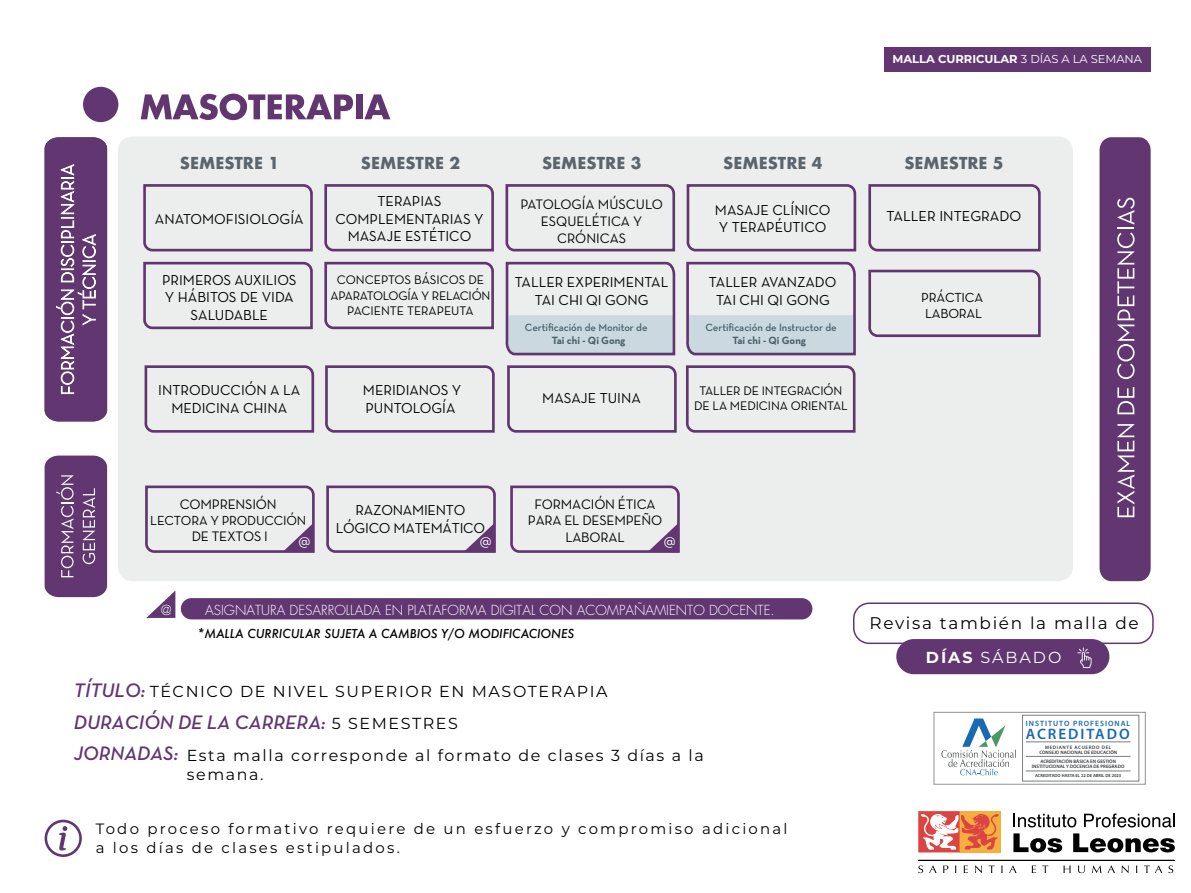
<style>
.page{position:relative;width:1191px;height:893px;background:#fff}
.page>*{position:absolute;margin:0;border:0;box-sizing:border-box;transform-origin:0 0}
.t1{font:19.95px/31.8px "Neutra Text Demi Italic Alt";color:#613671}
.t2{font:16.8px "Montserrat";letter-spacing:.1em;color:#000001}
.t3{font:700 16.05px "Futura";color:#5b656c}
.t4{font:15.9px "Montserrat";letter-spacing:.1em;color:#000001}
.t5{font:15.9px "Montserrat";letter-spacing:.12em;color:#fff}
.t6{font:600 15.15px "Myriad Pro";letter-spacing:.13em;color:#1868b2}
.t7{font:15px/18.6px "Montserrat";letter-spacing:.15em;color:#000001}
.t8{font:14.7px/17.5px "Neutra Text";color:#000001;text-align:center}
.t9{font:13.95px/16.8px "Neutra Text";letter-spacing:-.015em;color:#000001;text-align:center}
.t10{font:300 13.5px "Futura";color:#fff}
.t11{font:13.5px "Neutra Text";color:#fff}
.t12{font:13.35px/16px "Neutra Text";letter-spacing:-.015em;color:#000001}
.t13{font:12.75px/15.1px "Neutra Text";letter-spacing:-.01em;color:#000001;text-align:center}
.t14{font:italic 500 12px "Futura";color:#000001}
.t15{font:700 11.4px "Montserrat";color:#fff}
.t16{font:600 10.65px "Neutra Text";color:#48606c}
.t17{font:700 10.65px "Neutra Text";color:#48606c}
.t18{font:600 7.65px "Myriad Pro";letter-spacing:.13em;color:#1868b2}
.t19{font:600 4.95px/5.2px "Myriad Pro";color:#333739;text-align:center}
.t20{font:600 4.5px "Myriad Pro";color:#333739}
.s1{font-weight:400}
.s2{font-weight:700}
</style>
<div class="page">
<div style="left:83px;top:87px;width:35px;height:35px;background:#613671;border-radius:50%"></div>
<svg style="left:141px;top:94px;width:212px;height:26px"></svg>
<div style="left:356px;top:94px;width:6px;height:25px;background:#613671"></div>
<svg style="left:364px;top:94px;width:26px;height:25px"></svg>
<div style="left:118px;top:136px;width:955px;height:445px;background:#eceded;border-radius:15px"></div>
<svg style="left:324px;top:261px;width:170px;height:69px"></svg>
<svg style="left:143px;top:261px;width:170px;height:69px"></svg>
<svg style="left:686px;top:184px;width:171px;height:68px"></svg>
<svg style="left:505px;top:184px;width:171px;height:68px"></svg>
<svg style="left:324px;top:184px;width:170px;height:68px"></svg>
<svg style="left:143px;top:184px;width:170px;height:68px"></svg>
<svg style="left:144px;top:365px;width:171px;height:68px"></svg>
<svg style="left:505px;top:261px;width:172px;height:172px"></svg>
<svg style="left:325px;top:365px;width:170px;height:68px"></svg>
<svg style="left:685px;top:261px;width:171px;height:172px"></svg>
<div style="left:1099px;top:137px;width:51px;height:444px;background:#613671;border-radius:12px"></div>
<svg style="left:45px;top:456px;width:62px;height:141px;background:#6d467c"></svg>
<svg style="left:45px;top:137px;width:62px;height:284px;background:#70497e"></svg>
<svg style="left:145px;top:485px;width:170px;height:68px"></svg>
<svg style="left:326px;top:485px;width:170px;height:68px"></svg>
<svg style="left:510px;top:485px;width:170px;height:68px"></svg>
<svg style="left:1117px;top:198px;width:17px;height:319px"></svg>
<svg style="left:868px;top:184px;width:173px;height:68px"></svg>
<svg style="left:868px;top:269px;width:173px;height:69px"></svg>
<div style="left:883px;top:47px;width:267px;height:25px;background:#613671"></div>
<div style="left:181px;top:598px;width:631px;height:21px;background:#613671;border-radius:11px"></div>
<svg style="left:146px;top:591px;width:29px;height:27px"></svg>
<div style="left:853px;top:602px;width:300px;height:42px;border:2px solid #613671;border-radius:16px"></div>
<div style="left:896px;top:639px;width:213px;height:35px;background:#613671;border-radius:18px"></div>
<svg style="left:1077px;top:647px;width:14px;height:21px"></svg>
<div style="left:934px;top:712px;width:211px;height:72px;background:#fff;border:1px solid #919393"></div>
<hr style="left:1025px;top:742px;width:105px;height:1px;background:#7b7e7f">
<hr style="left:1025px;top:756px;width:105px;height:1px;background:#7b7e7f">
<hr style="left:1025px;top:771px;width:105px;height:1px;background:#7b7e7f">
<div style="left:1022px;top:715px;width:117px;height:66px;border:1px solid #7b7e7f"></div>
<svg style="left:941px;top:718px;width:75px;height:57px"></svg>
<div style="left:959px;top:811px;width:42px;height:41px;background:#f6af3f"></div>
<hr style="left:918px;top:860px;width:256px;height:1px;background:#000001">
<svg style="left:918px;top:811px;width:81px;height:41px"></svg>
<svg style="left:918px;top:865px;width:5px;height:8px"></svg>
<svg style="left:929px;top:865px;width:7px;height:8px"></svg>
<svg style="left:943px;top:865px;width:5px;height:8px"></svg>
<svg style="left:963px;top:865px;width:5px;height:8px"></svg>
<svg style="left:975px;top:865px;width:7px;height:8px"></svg>
<svg style="left:988px;top:865px;width:6px;height:8px"></svg>
<svg style="left:1009px;top:865px;width:7px;height:8px"></svg>
<svg style="left:1031px;top:865px;width:5px;height:8px"></svg>
<svg style="left:1042px;top:865px;width:6px;height:8px"></svg>
<svg style="left:1063px;top:865px;width:7px;height:8px"></svg>
<svg style="left:1078px;top:865px;width:7px;height:8px"></svg>
<svg style="left:1092px;top:865px;width:9px;height:8px"></svg>
<svg style="left:1107px;top:865px;width:8px;height:8px"></svg>
<svg style="left:1121px;top:865px;width:7px;height:8px"></svg>
<svg style="left:1144px;top:865px;width:18px;height:8px"></svg>
<svg style="left:1168px;top:865px;width:5px;height:8px"></svg>
<svg style="left:1013px;top:833px;width:49px;height:19px"></svg>
<svg style="left:1073px;top:833px;width:101px;height:19px"></svg>
<svg style="left:1013px;top:814px;width:63px;height:13px"></svg>
<svg style="left:1084px;top:813px;width:90px;height:14px"></svg>
<svg style="left:45px;top:820px;width:37px;height:37px"></svg>
<p class="t15" style="left:892px;top:51px;width:251px">MALLA CURRICULAR <span class="s1">3 DÍAS A LA SEMANA</span></p>
<p class="t3" style="left:180px;top:152px;width:101px">SEMESTRE 1</p>
<p class="t3" style="left:361px;top:152px;width:101px">SEMESTRE 2</p>
<p class="t3" style="left:542px;top:152px;width:101px">SEMESTRE 3</p>
<p class="t3" style="left:723px;top:152px;width:101px">SEMESTRE 4</p>
<p class="t3" style="left:904px;top:152px;width:101px">SEMESTRE 5</p>
<p class="t8" style="left:155px;top:210px;width:150px">ANATOMOFISIOLOGÍA</p>
<p class="t8" style="left:335px;top:192px;width:150px">TERAPIAS<br>COMPLEMENTARIAS Y<br>MASAJE ESTÉTICO</p>
<p class="t9" style="left:520px;top:196px;width:144px">PATOLOGÍA MÚSCULO<br>ESQUELÉTICA Y<br>CRÓNICAS</p>
<p class="t8" style="left:715px;top:201px;width:117px;text-align:left">MASAJE CLÍNICO<br>Y TERAPÉUTICO</p>
<p class="t8" style="left:886px;top:207px;width:136px">TALLER INTEGRADO</p>
<p class="t8" style="left:162px;top:271px;width:136px">PRIMEROS AUXILIOS<br>Y HÁBITOS DE VIDA<br>SALUDABLE</p>
<p class="t13" style="left:331px;top:272px;width:161px">CONCEPTOS BÁSICOS DE<br>APARATOLOGÍA Y RELACIÓN<br>PACIENTE TERAPEUTA</p>
<p class="t8" style="left:515px;top:273px;width:155px">TALLER EXPERIMENTAL<br>TAI CHI QI GONG</p>
<p class="t8" style="left:709px;top:273px;width:129px">TALLER AVANZADO<br>TAI CHI QI GONG</p>
<p class="t12" style="left:921px;top:289px;width:63px">PRÁCTICA<br>LABORAL</p>
<p class="t8" style="left:887px;top:290px;width:134px">TALLER INTEGRADO</p>
<p class="t8" style="left:158px;top:381px;width:143px">INTRODUCCIÓN A LA<br>MEDICINA CHINA</p>
<p class="t8" style="left:363px;top:381px;width:100px;text-align:left">MERIDIANOS Y<br>PUNTOLOGÍA</p>
<p class="t16" style="left:525px;top:321px;width:124px">Certificación de Monitor de</p>
<p class="t17" style="left:552px;top:334px;width:75px">Tai chi - Qi Gong</p>
<p class="t8" style="left:542px;top:388px;width:100px">MASAJE TUINA</p>
<p class="t16" style="left:705px;top:321px;width:133px">Certificación de Instructor de</p>
<p class="t17" style="left:732px;top:334px;width:75px">Tai chi - Qi Gong</p>
<p class="t13" style="left:694px;top:382px;width:155px">TALLER DE INTEGRACIÓN<br>DE LA MEDICINA ORIENTAL</p>
<p class="t9" style="left:528px;top:495px;width:136px">FORMACIÓN ÉTICA<br>PARA EL DESEMPEÑO</p>
<p class="t9" style="left:180px;top:495px;width:98px">COMPRENSIÓN</p>
<p class="t12" style="left:150px;top:512px;width:158px">LECTORA Y PRODUCCIÓN</p>
<p class="t9" style="left:192px;top:528px;width:78px">DE TEXTOS I</p>
<p class="t8" style="left:336px;top:501px;width:151px">RAZONAMIENTO<br>LÓGICO MATEMÁTICO</p>
<p class="t11" style="left:298px;top:532px;width:13px">@</p>
<p class="t11" style="left:480px;top:532px;width:13px">@</p>
<p class="t9" style="left:565px;top:529px;width:61px">LABORAL</p>
<p class="t11" style="left:664px;top:532px;width:13px">@</p>
<p class="t10" style="left:161px;top:601px;width:12px">@</p>
<p class="t10" style="left:205px;top:601px;width:571px">ASIGNATURA DESARROLLADA EN PLATAFORMA DIGITAL CON ACOMPAÑAMIENTO DOCENTE.</p>
<p class="t14" style="left:197px;top:625px;width:378px">*MALLA CURRICULAR SUJETA A CAMBIOS Y/O MODIFICACIONES</p>
<h1 class="t1" style="left:74px;top:674px;width:253px">TÍTULO:<br>DURACIÓN DE LA CARRERA:<br>JORNADAS:</h1>
<p class="t4" style="left:150px;top:680px;width:459px">TÉCNICO DE NIVEL SUPERIOR EN MASOTERAPIA</p>
<p class="t4" style="left:332px;top:712px;width:128px">5 SEMESTRES</p>
<p class="t4" style="left:187px;top:745px;width:518px">Esta malla corresponde al formato de clases 3 días a la</p>
<p class="t4" style="left:187px;top:763px;width:78px">semana.</p>
<p class="t7" style="left:96px;top:819px;width:693px">Todo proceso formativo requiere de un esfuerzo y compromiso adicional a los días de clases estipulados.</p>
<p class="t2" style="left:869px;top:611px;width:271px">Revisa también la malla de</p>
<p class="t5" style="left:926px;top:647px;width:137px"><span class="s2">DÍAS</span> SÁBADO</p>
<p class="t18" style="left:1026px;top:718px;width:106px">INSTITUTO PROFESIONAL</p>
<p class="t6" style="left:1026px;top:724px;width:105px">ACREDITADO</p>
<p class="t19" style="left:1039px;top:744px;width:79px">MEDIANTE ACUERDO DEL<br>CONSEJO NACIONAL DE EDUCACIÓN</p>
<p class="t19" style="left:1032px;top:758px;width:94px">ACREDITACIÓN BÁSICA EN GESTIÓN<br>INSTITUCIONAL Y DOCENCIA DE PREGRADO</p>
<p class="t20" style="left:1035px;top:773px;width:88px">ACREDITADO HASTA EL 22 DE ABRIL DE 2023</p>
</div>
